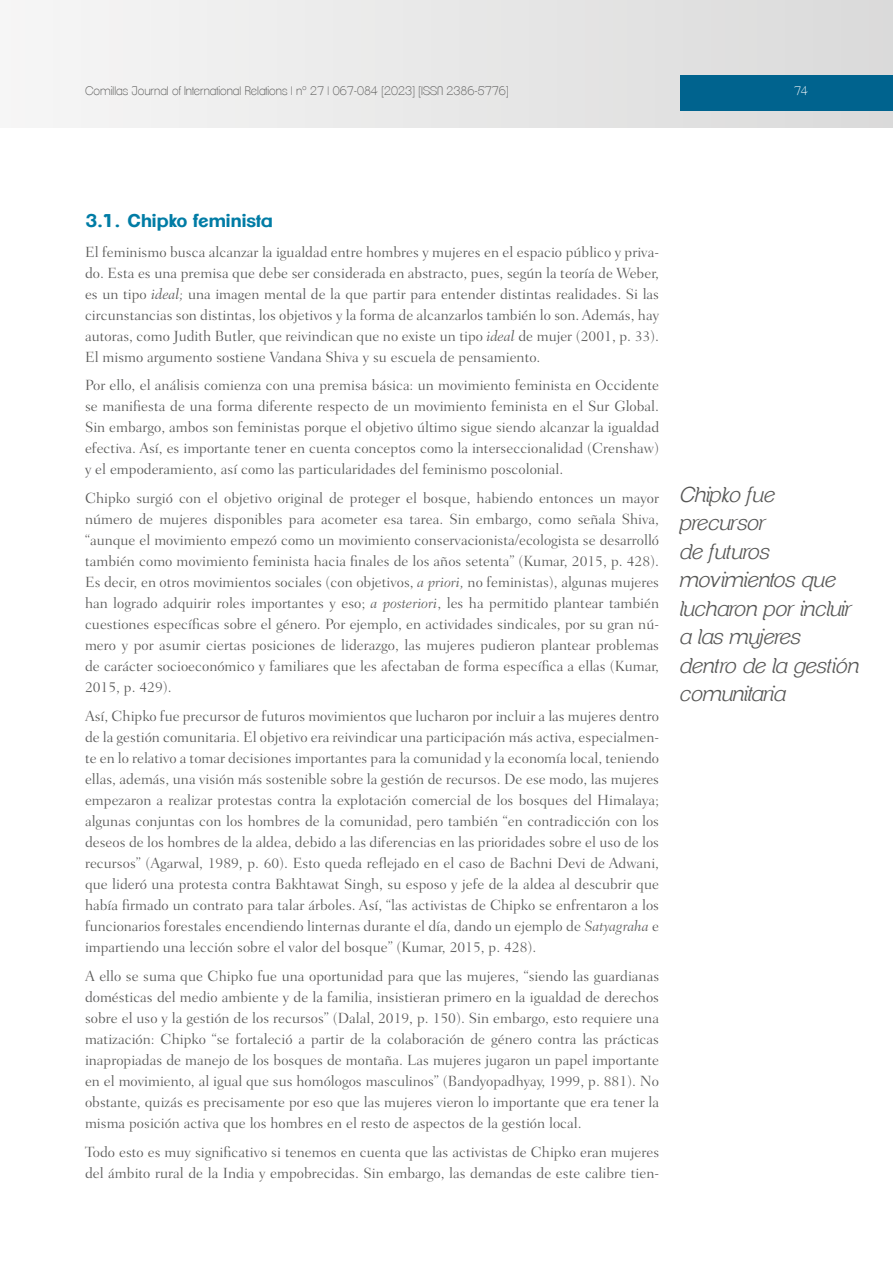
<style>
.page{position:relative;width:893px;height:1263px;background:#fff}
.page>*{position:absolute;margin:0;border:0;box-sizing:border-box;transform-origin:0 0}
._12_Entresacado{font:italic 300 21px/28.5px "Clemente P Daf";color:#575756}
.t1{font:700 18px "Clemente P Dam";color:#007ca5}
.t2{font:300 15px/21px "Fairfield LH";color:#575756;text-align:justify}
.t3{font:200 12px "Clemente P Dac";color:#575756}
.t4{font:200 12px "Clemente P Dac";color:#fff}
.s1{font-style:italic}
</style>
<div class="page">
<div style="left:0;top:0;width:893px;height:128px;background:linear-gradient(to right,#f6f6f6,#dadada)"></div>
<div style="left:680px;top:75px;width:213px;height:36px;background:#00638e"></div>
<p class="t3" style="left:85px;top:83px;width:425px">Comillas Journal of International Relations | nº 27 | 067-084 [2023] [ISSN 2386-5776]</p>
<p class="t4" style="left:794px;top:83px;width:15px">74</p>
<p class="t1" style="left:85px;top:210px;width:189px">3.1. Chipko feminista</p>
<p class="t2" style="left:85px;top:241px;width:576px">El feminismo busca alcanzar la igualdad entre hombres y mujeres en el espacio público y priva&shy;do. Esta es una premisa que debe ser considerada en abstracto, pues, según la teoría de Weber, es un tipo <span class="s1">ideal;</span> una imagen mental de la que partir para entender distintas realidades. Si las circunstancias son distintas, los objetivos y la forma de alcanzarlos también lo son. Además, hay autoras, como Judith Butler, que reivindican que no existe un tipo <span class="s1">ideal</span> de mujer (2001, p. 33).<br>El mismo argumento sostiene Vandana Shiva y su escuela de pensamiento.</p>
<p class="t2" style="left:85px;top:375px;width:576px">Por ello, el análisis comienza con una premisa básica: un movimiento feminista en Occidente se manifiesta de una forma diferente respecto de un movimiento feminista en el Sur Global.<br>Sin embargo, ambos son feministas porque el objetivo último sigue siendo alcanzar la igualdad efectiva. Así, es importante tener en cuenta conceptos como la interseccionalidad (Crenshaw) y el empoderamiento, así como las particularidades del feminismo poscolonial.</p>
<p class="t2" style="left:85px;top:488px;width:576px">Chipko surgió con el objetivo original de proteger el bosque, habiendo entonces un mayor número de mujeres disponibles para acometer esa tarea. Sin embargo, como señala Shiva, “aunque el movimiento empezó como un movimiento conservacionista/ecologista se desarrolló también como movimiento feminista hacia finales de los años setenta” (Kumar, 2015, p. 428).<br>Es decir, en otros movimientos sociales (con objetivos, <span class="s1">a priori,</span> no feministas), algunas mujeres han logrado adquirir roles importantes y eso; <span class="s1">a posteriori</span>, les ha permitido plantear también cuestiones específicas sobre el género. Por ejemplo, en actividades sindicales, por su gran nú&shy;mero y por asumir ciertas posiciones de liderazgo, las mujeres pudieron plantear problemas de carácter socioeconómico y familiares que les afectaban de forma específica a ellas (Kumar, 2015, p. 429).</p>
<p class="t2" style="left:85px;top:706px;width:576px">Así, Chipko fue precursor de futuros movimientos que lucharon por incluir a las mujeres dentro de la gestión comunitaria. El objetivo era reivindicar una participación más activa, especialmen&shy;te en lo relativo a tomar decisiones importantes para la comunidad y la economía local, teniendo ellas, además, una visión más sostenible sobre la gestión de recursos. De ese modo, las mujeres empezaron a realizar protestas contra la explotación comercial de los bosques del Himalaya; algunas conjuntas con los hombres de la comunidad, pero también “en contradicción con los deseos de los hombres de la aldea, debido a las diferencias en las prioridades sobre el uso de los recursos” (Agarwal, 1989, p. 60). Esto queda reflejado en el caso de Bachni Devi de Adwani, que lideró una protesta contra Bakhtawat Singh, su esposo y jefe de la aldea al descubrir que había firmado un contrato para talar árboles. Así, “las activistas de Chipko se enfrentaron a los funcionarios forestales encendiendo linternas durante el día, dando un ejemplo de <span class="s1">Satyagraha</span> e impartiendo una lección sobre el valor del bosque” (Kumar, 2015, p. 428).</p>
<p class="t2" style="left:85px;top:966px;width:576px">A ello se suma que Chipko fue una oportunidad para que las mujeres, “siendo las guardianas domésticas del medio ambiente y de la familia, insistieran primero en la igualdad de derechos sobre el uso y la gestión de los recursos” (Dalal, 2019, p. 150). Sin embargo, esto requiere una matización: Chipko “se fortaleció a partir de la colaboración de género contra las prácticas inapropiadas de manejo de los bosques de montaña. Las mujeres jugaron un papel importante en el movimiento, al igual que sus homólogos masculinos” (Bandyopadhyay, 1999, p. 881). No obstante, quizás es precisamente por eso que las mujeres vieron lo importante que era tener la misma posición activa que los hombres en el resto de aspectos de la gestión local.</p>
<p class="t2" style="left:85px;top:1141px;width:576px">Todo esto es muy significativo si tenemos en cuenta que las activistas de Chipko eran mujeres del ámbito rural de la India y empobrecidas. Sin embargo, las demandas de este calibre tien-</p>
<p class="_12_Entresacado" style="left:680px;top:480px;width:181px">Chipko fue precursor<br>de futuros movimientos que lucharon por incluir a las mujeres dentro de la gestión comunitaria</p>
</div>
